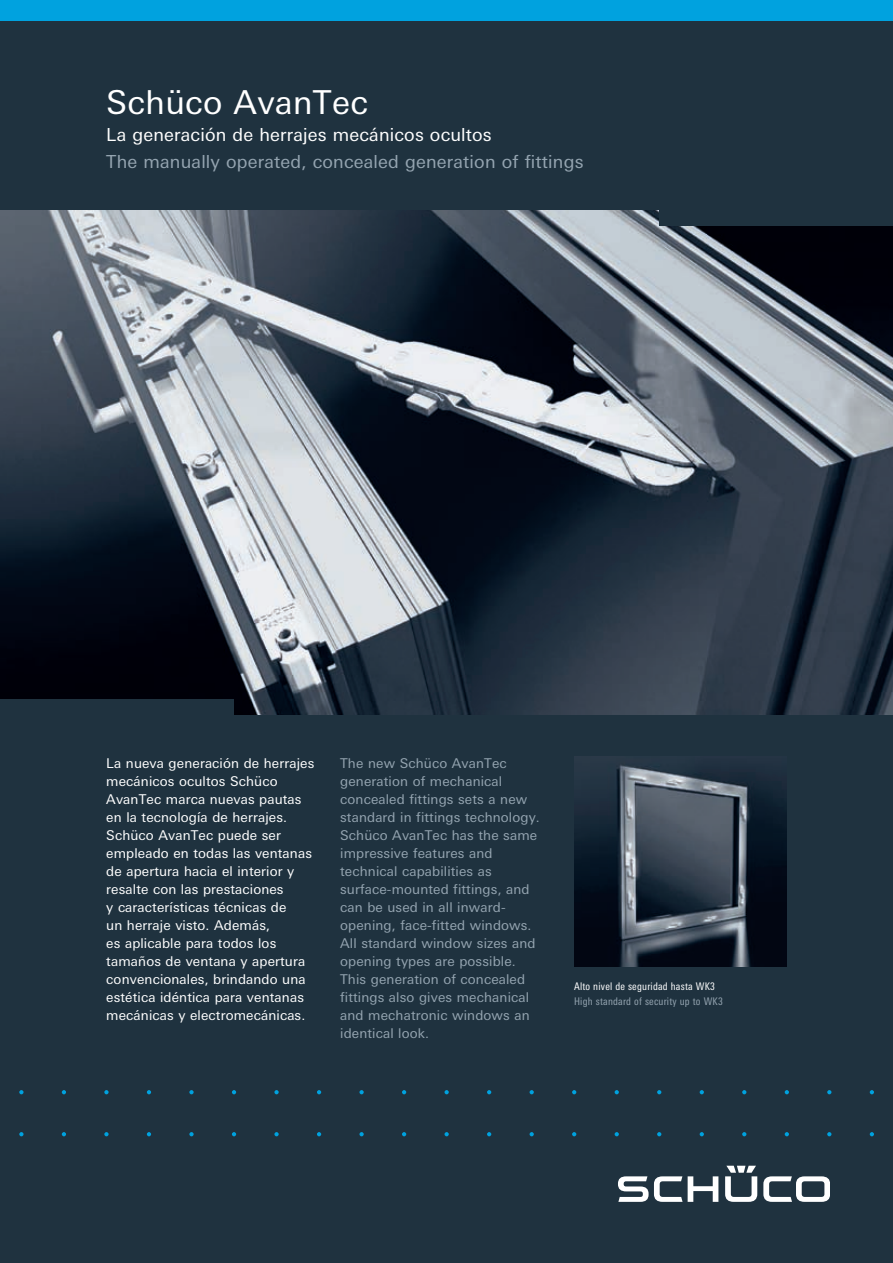
<style>
.page{position:relative;width:893px;height:1263px;background:#1f323f}
.page>*{position:absolute;margin:0;border:0;box-sizing:border-box;transform-origin:0 0}
.t1{font:33px "LT Univers Basic";letter-spacing:.01em;color:#fff}
.t2{font:18px "LT Univers Basic";letter-spacing:.01em;color:#94a4b0}
.t3{font:18px "LT Univers Basic";letter-spacing:.01em;color:#fff}
.t4{font:13.5px/18px "LT Univers Basic";letter-spacing:.01em;color:#94a4b0}
.t5{font:13.5px/18px "LT Univers Basic";letter-spacing:.01em;color:#fff}
.t6{font:condensed 10.5px "LT Univers";letter-spacing:.02em;color:#94a4b0}
.t7{font:condensed 10.5px "LT Univers";letter-spacing:.02em;color:#fff}
</style>
<div class="page">
<svg style="left:618px;top:1176px;width:64px;height:26px"></svg>
<svg style="left:688px;top:1176px;width:30px;height:26px"></svg>
<svg style="left:763px;top:1176px;width:66px;height:26px"></svg>
<svg style="left:725px;top:1166px;width:32px;height:36px"></svg>
<img style="left:0;top:210px;width:893px;height:504px">
<div style="left:659px;top:207px;width:234px;height:18px;background:#1f323f"></div>
<div style="left:0;top:699px;width:234px;height:18px;background:#1f323f"></div>
<div style="left:0;top:0;width:893px;height:21px;background:#00a2df"></div>
<svg style="left:19px;top:1090px;width:5px;height:4px"></svg>
<svg style="left:62px;top:1090px;width:4px;height:4px"></svg>
<svg style="left:104px;top:1090px;width:5px;height:4px"></svg>
<svg style="left:147px;top:1090px;width:4px;height:4px"></svg>
<svg style="left:189px;top:1090px;width:5px;height:4px"></svg>
<svg style="left:232px;top:1090px;width:4px;height:4px"></svg>
<svg style="left:274px;top:1090px;width:5px;height:4px"></svg>
<svg style="left:317px;top:1090px;width:4px;height:4px"></svg>
<svg style="left:359px;top:1090px;width:5px;height:4px"></svg>
<svg style="left:402px;top:1090px;width:4px;height:4px"></svg>
<svg style="left:444px;top:1090px;width:5px;height:4px"></svg>
<svg style="left:487px;top:1090px;width:4px;height:4px"></svg>
<svg style="left:530px;top:1090px;width:4px;height:4px"></svg>
<svg style="left:572px;top:1090px;width:4px;height:4px"></svg>
<svg style="left:615px;top:1090px;width:4px;height:4px"></svg>
<svg style="left:657px;top:1090px;width:4px;height:4px"></svg>
<svg style="left:700px;top:1090px;width:4px;height:4px"></svg>
<svg style="left:742px;top:1090px;width:4px;height:4px"></svg>
<svg style="left:785px;top:1090px;width:4px;height:4px"></svg>
<svg style="left:19px;top:1132px;width:5px;height:4px"></svg>
<svg style="left:62px;top:1132px;width:4px;height:4px"></svg>
<svg style="left:104px;top:1132px;width:5px;height:4px"></svg>
<svg style="left:147px;top:1132px;width:4px;height:4px"></svg>
<svg style="left:189px;top:1132px;width:5px;height:4px"></svg>
<svg style="left:232px;top:1132px;width:4px;height:4px"></svg>
<svg style="left:274px;top:1132px;width:5px;height:4px"></svg>
<svg style="left:317px;top:1132px;width:4px;height:4px"></svg>
<svg style="left:359px;top:1132px;width:5px;height:4px"></svg>
<svg style="left:402px;top:1132px;width:4px;height:4px"></svg>
<svg style="left:444px;top:1132px;width:5px;height:4px"></svg>
<svg style="left:487px;top:1132px;width:4px;height:4px"></svg>
<svg style="left:530px;top:1132px;width:4px;height:4px"></svg>
<svg style="left:572px;top:1132px;width:4px;height:4px"></svg>
<svg style="left:615px;top:1132px;width:4px;height:4px"></svg>
<svg style="left:657px;top:1132px;width:4px;height:4px"></svg>
<svg style="left:700px;top:1132px;width:4px;height:4px"></svg>
<svg style="left:742px;top:1132px;width:4px;height:4px"></svg>
<svg style="left:785px;top:1132px;width:4px;height:4px"></svg>
<svg style="left:827px;top:1090px;width:4px;height:4px"></svg>
<svg style="left:827px;top:1132px;width:4px;height:4px"></svg>
<svg style="left:870px;top:1090px;width:4px;height:4px"></svg>
<svg style="left:870px;top:1132px;width:4px;height:4px"></svg>
<img style="left:574px;top:756px;width:213px;height:210px">
<h1 class="t1" style="left:106px;top:83px;width:263px">Schüco AvanTec</h1>
<h2 class="t3" style="left:106px;top:124px;width:387px">La generación de herrajes mecánicos ocultos</h2>
<h2 class="t2" style="left:106px;top:151px;width:479px">The manually operated, concealed generation of fittings</h2>
<p class="t5" style="left:106px;top:754px;width:210px">La nueva generación de herrajes mecánicos ocultos Schüco<br>AvanTec marca nuevas pautas en la tecnología de herrajes.<br>Schüco AvanTec puede ser empleado en todas las ventanas de apertura hacia el interior y resalte con las prestaciones<br>y características técnicas de<br>un herraje visto. Además,<br>es aplicable para todos los tamaños de ventana y apertura convencionales, brindando una estética idéntica para ventanas mecánicas y electromecánicas.</p>
<p class="t4" style="left:340px;top:754px;width:201px">The new Schüco AvanTec generation of mechanical concealed fittings sets a new standard in fittings technology.<br>Schüco AvanTec has the same impressive features and technical capabilities as surface-mounted fittings, and can be used in all inward&shy;opening, face-fitted windows.<br>All standard window sizes and opening types are possible.<br>This generation of concealed fittings also gives mechanical and mechatronic windows an identical look.</p>
<p class="t7" style="left:574px;top:980px;width:142px">Alto nivel de seguridad hasta WK3</p>
<p class="t6" style="left:574px;top:995px;width:150px">High standard of security up to WK3</p>
</div>
